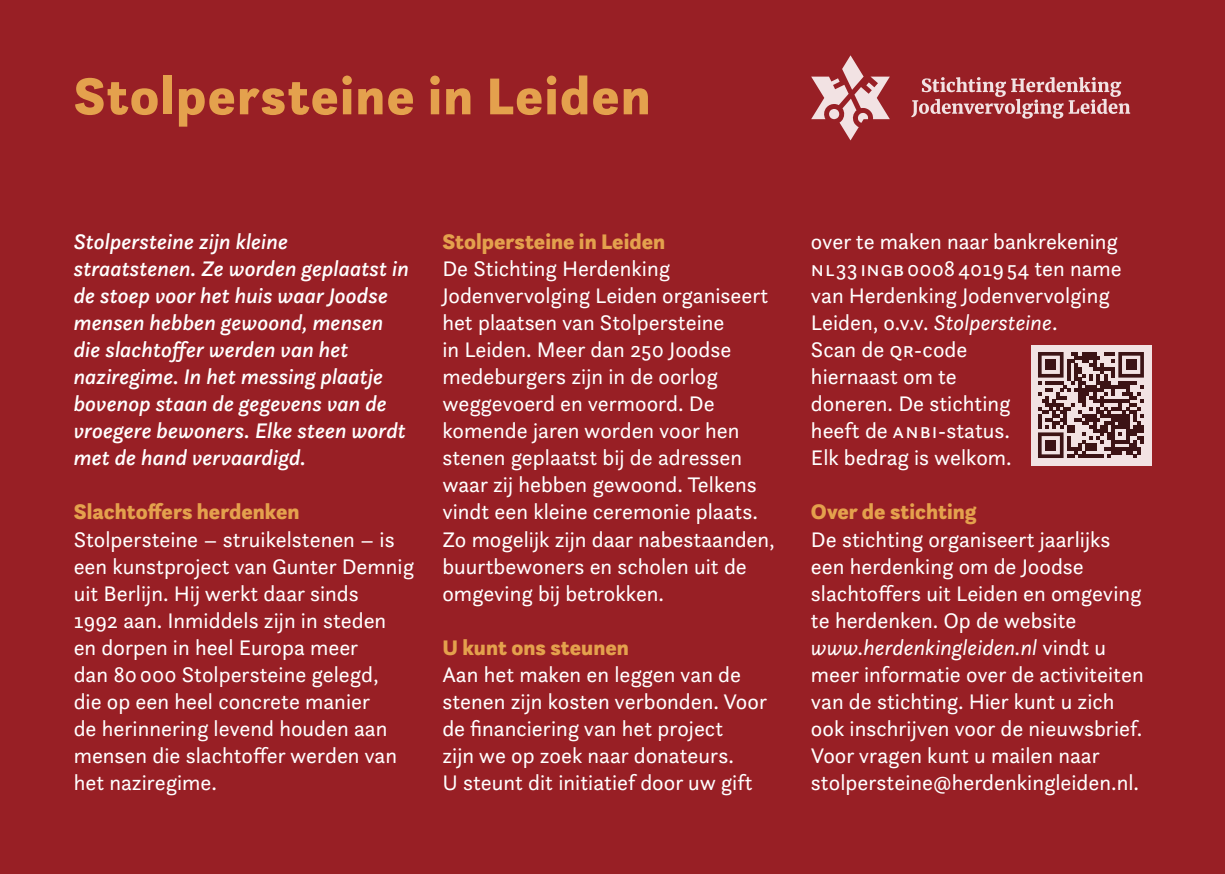
<style>
.page{position:relative;width:1225px;height:874px;background:#fff}
.page>*{position:absolute;margin:0;border:0;box-sizing:border-box;transform-origin:0 0}
.t1{font:900 54px "Questa Sans";letter-spacing:.025em;color:#e4a14d}
.t2{font:22px/27px "Questa Sans";color:#fff}
.t3{font:italic 500 22px/27px "Questa Sans";color:#fff}
.t4{font:900 22px "Questa Sans";color:#e4a14d}
.s1{font-style:italic}
</style>
<div class="page">
<div style="left:0;top:0;width:1225px;height:873px;background:#981f25"></div>
<svg style="left:911px;top:77px;width:219px;height:42px"></svg>
<svg style="left:811px;top:55px;width:79px;height:85px"></svg>
<div style="left:1030px;top:344px;width:121px;height:121px;background:#f2e2e3"></div>
<svg style="left:1038px;top:352px;width:106px;height:106px"></svg>
<div style="left:1045px;top:359px;width:11px;height:11px;background:#3c1315"></div>
<div style="left:1125px;top:359px;width:11px;height:11px;background:#3c1315"></div>
<div style="left:1045px;top:439px;width:11px;height:11px;background:#3c1315"></div>
<p class="t1" style="left:74px;top:61px;width:578px">Stolpersteine in Leiden</p>
<p class="t3" style="left:74px;top:228px;width:337px">Stolpersteine zijn kleine straatstenen. Ze worden geplaatst in de stoep voor het huis waar Joodse mensen hebben gewoond, mensen die slachtoffer werden van het naziregime. In het messing plaatje bovenop staan de gegevens van de vroegere bewoners. Elke steen wordt met de hand vervaardigd.</p>
<p class="t4" style="left:74px;top:497px;width:227px">Slachtoffers herdenken</p>
<p class="t2" style="left:74px;top:524px;width:342px">Stolpersteine – struikelstenen – is een kunstproject van Gunter Demnig uit Berlijn. Hij werkt daar sinds<br>1992 aan. Inmiddels zijn in steden en dorpen in heel Europa meer<br>dan 80000 Stolpersteine gelegd,<br>die op een heel concrete manier<br>de herinnering levend houden aan mensen die slachtoffer werden van het naziregime.</p>
<p class="t4" style="left:442px;top:227px;width:224px">Stolpersteine in Leiden</p>
<p class="t2" style="left:442px;top:254px;width:334px">De Stichting Herdenking<br>Jodenvervolging Leiden organiseert het plaatsen van Stolpersteine<br>in Leiden. Meer dan 250 Joodse medeburgers zijn in de oorlog weggevoerd en vermoord. De komende jaren worden voor hen stenen geplaatst bij de adressen waar zij hebben gewoond. Telkens vindt een kleine ceremonie plaats.<br>Zo mogelijk zijn daar nabestaanden, buurtbewoners en scholen uit de omgeving bij betrokken.</p>
<p class="t4" style="left:442px;top:632px;width:188px">U kunt ons steunen</p>
<p class="t2" style="left:442px;top:659px;width:326px">Aan het maken en leggen van de stenen zijn kosten verbonden. Voor de financiering van het project<br>zijn we op zoek naar donateurs.<br>U steunt dit initiatief door uw gift</p>
<p class="t2" style="left:811px;top:227px;width:312px">over te maken naar bankrekening<br>NL33 INGB0008401954 ten name van Herdenking Jodenvervolging<br>Leiden, o.v.v. <span class="s1">Stolpersteine</span>.<br>Scan de qr-code<br>hiernaast om te<br>doneren. De stichting<br>heeft de ANBI-status.<br>Elk bedrag is welkom.</p>
<p class="t4" style="left:811px;top:497px;width:167px">Over de stichting</p>
<p class="t2" style="left:811px;top:524px;width:334px">De stichting organiseert jaarlijks een herdenking om de Joodse slachtoffers uit Leiden en omgeving te herdenken. Op de website <span class="s1">www.herdenkingleiden.nl</span> vindt u meer informatie over de activiteiten van de stichting. Hier kunt u zich ook inschrijven voor de nieuwsbrief.<br>Voor vragen kunt u mailen naar stolpersteine@herdenkingleiden.nl.</p>
</div>
